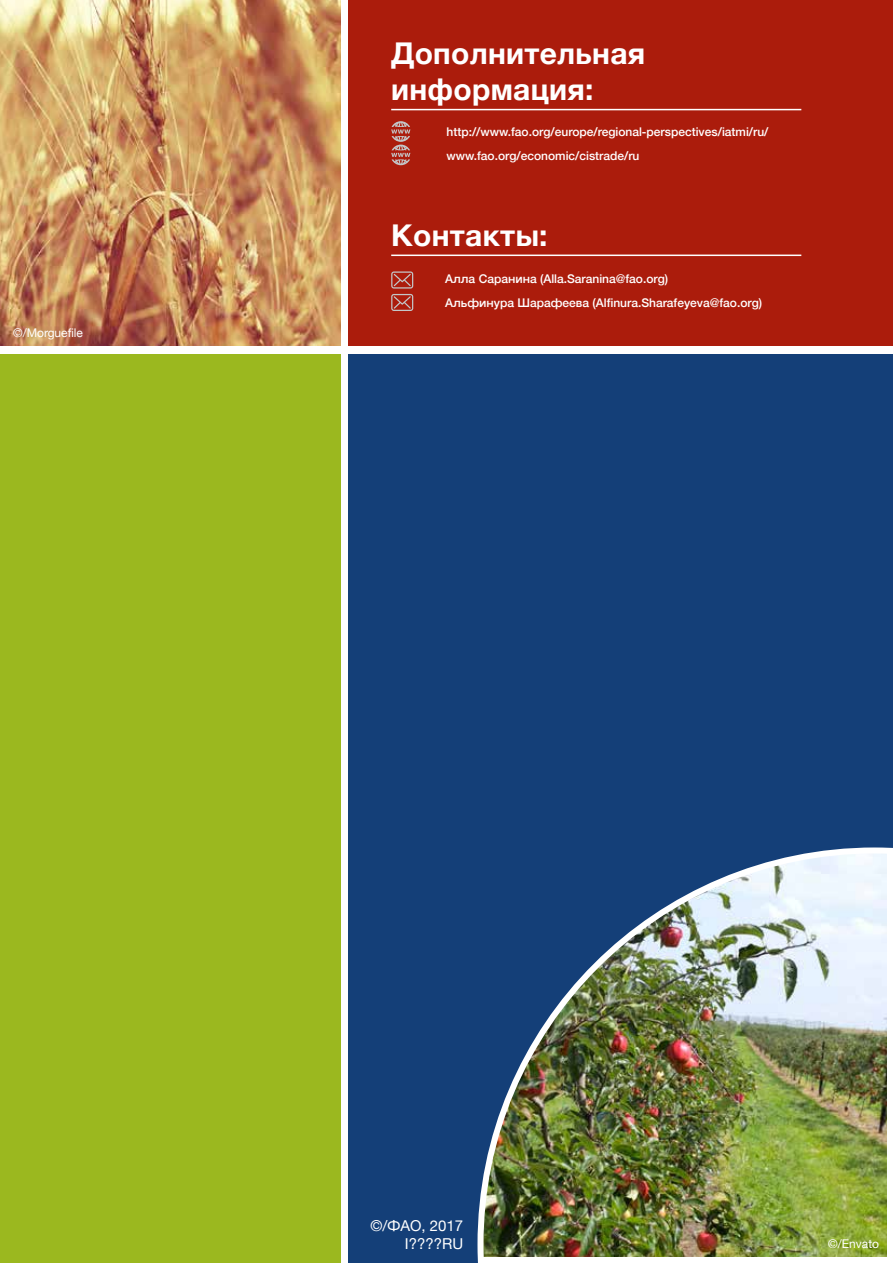
<style>
.page{position:relative;width:893px;height:1263px;background:#fff}
.page>*{position:absolute;margin:0;border:0;box-sizing:border-box;transform-origin:0 0}
.t1{font:700 30px/36px "Helvetica Neue";letter-spacing:.01em;color:#fff}
.t2{font:15px/18px "Helvetica Neue";color:#fff;text-align:right}
.t3{font:500 12px/24px "Helvetica Neue";color:#fff}
.t4{font:12px "Helvetica Neue";color:#fff}
</style>
<div class="page">
<div style="left:349px;top:0;width:544px;height:345px;background:#ab1c0c"></div>
<img style="left:0;top:0;width:340px;height:345px">
<div style="left:349px;top:354px;width:544px;height:909px;background:#143f78"></div>
<div style="left:0;top:354px;width:340px;height:909px;background:#9bb81f"></div>
<img style="left:477px;top:847px;width:416px;height:416px">
<svg style="left:391px;top:271px;width:22px;height:40px"></svg>
<hr style="left:391px;top:255px;width:410px;height:1px;background:#fff">
<svg style="left:391px;top:121px;width:19px;height:44px"></svg>
<hr style="left:391px;top:109px;width:410px;height:1px;background:#fff">
<p class="t4" style="left:13px;top:324px;width:71px">©/Morguefile</p>
<h1 class="t1" style="left:391px;top:36px;width:256px">Дополнительная информация:</h1>
<p class="t3" style="left:446px;top:119px;width:323px">http://www.fao.org/europe/regional-perspectives/iatmi/ru/ www.fao.org/economic/cistrade/ru</p>
<h1 class="t1" style="left:391px;top:218px;width:158px">Контакты:</h1>
<p class="t3" style="left:445px;top:266px;width:318px">Алла Саранина (Alla.Saranina@fao.org)<br>Альфинура Шарафеева (Alfinura.Sharafeyeva@fao.org)</p>
<p class="t2" style="left:371px;top:1217px;width:94px">©/ФАО, 2017<br>I????RU</p>
<p class="t4" style="left:828px;top:1235px;width:52px">©/Envato</p>
</div>
